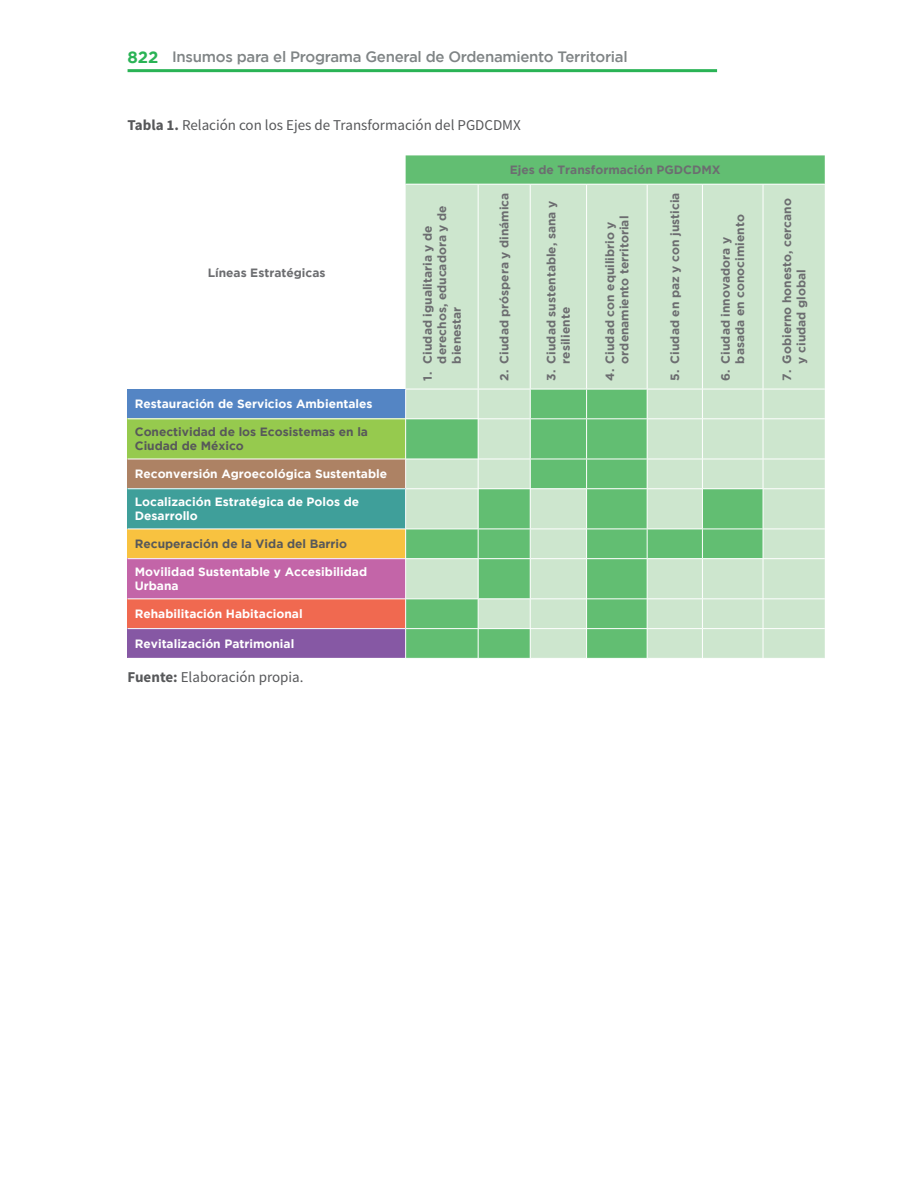
<style>
.page{position:relative;width:918px;height:1188px;background:#fff}
.page>*{position:absolute;margin:0;border:0;box-sizing:border-box;transform-origin:0 0}
.t1{font:15px "Source Sans Pro";color:#57585a}
.t2{font:500 15px "Gotham";letter-spacing:-.02em;color:#7f8485}
.t3{font:700 12px/14.4px "Gotham";color:#6c6d70}
.t4{font:700 12px/14.4px "Gotham";color:#fff}
.t5{font:700 12px/14.4px "Gotham";color:#57585a}
.s1{font-weight:700;font-size:16.5px;color:#2ab355}
.s2{font-weight:700}
</style>
<div class="page">
<hr style="left:128px;top:69px;width:589px;height:3px;background:#2ab355">
<svg style="left:406px;top:155px;width:419px;height:29px;background:#66bf75"></svg>
<svg style="left:703px;top:185px;width:122px;height:473px;background:#c5e3c8"></svg>
<div style="left:128px;top:389px;width:278px;height:30px;background:#5485c4"></div>
<div style="left:128px;top:419px;width:278px;height:40px;background:#96ca4e"></div>
<div style="left:128px;top:459px;width:278px;height:30px;background:#ad8264"></div>
<div style="left:128px;top:489px;width:278px;height:40px;background:#3f9f9a"></div>
<div style="left:128px;top:529px;width:278px;height:30px;background:#f8c240"></div>
<div style="left:128px;top:559px;width:278px;height:40px;background:#c365a8"></div>
<div style="left:128px;top:599px;width:278px;height:30px;background:#f06950"></div>
<div style="left:128px;top:629px;width:278px;height:29px;background:#8658a4"></div>
<hr style="left:128px;top:418px;width:278px;height:1px;background:#fff">
<hr style="left:763px;top:418px;width:62px;height:1px;background:#fff">
<hr style="left:128px;top:459px;width:278px;height:1px;background:#fff">
<hr style="left:763px;top:459px;width:62px;height:1px;background:#fff">
<hr style="left:128px;top:488px;width:278px;height:1px;background:#fff">
<hr style="left:763px;top:488px;width:62px;height:1px;background:#fff">
<hr style="left:128px;top:529px;width:278px;height:1px;background:#fff">
<hr style="left:763px;top:529px;width:62px;height:1px;background:#fff">
<hr style="left:128px;top:558px;width:278px;height:1px;background:#fff">
<hr style="left:763px;top:558px;width:62px;height:1px;background:#fff">
<hr style="left:128px;top:598px;width:278px;height:1px;background:#fff">
<hr style="left:763px;top:598px;width:62px;height:1px;background:#fff">
<hr style="left:128px;top:628px;width:277px;height:1px;background:#fff">
<hr style="left:763px;top:628px;width:62px;height:1px;background:#fff">
<hr style="left:763px;top:185px;width:1px;height:204px;background:#fff">
<hr style="left:763px;top:389px;width:62px;height:1px;background:#fff">
<hr style="left:702px;top:389px;width:61px;height:1px;background:#fff">
<svg style="left:763px;top:389px;width:1px;height:29px"></svg>
<hr style="left:702px;top:418px;width:61px;height:1px;background:#fff">
<hr style="left:763px;top:419px;width:1px;height:40px;background:#fff">
<hr style="left:702px;top:459px;width:61px;height:1px;background:#fff">
<svg style="left:763px;top:459px;width:1px;height:29px"></svg>
<hr style="left:763px;top:559px;width:1px;height:39px;background:#fff">
<hr style="left:702px;top:598px;width:61px;height:1px;background:#fff">
<hr style="left:702px;top:628px;width:61px;height:1px;background:#fff">
<svg style="left:763px;top:599px;width:1px;height:59px"></svg>
<hr style="left:702px;top:488px;width:61px;height:1px;background:#fff">
<hr style="left:763px;top:489px;width:1px;height:40px;background:#fff">
<hr style="left:702px;top:529px;width:61px;height:1px;background:#fff">
<svg style="left:405px;top:184px;width:298px;height:474px;background:#b1dcb6"></svg>
<svg style="left:763px;top:529px;width:1px;height:29px"></svg>
<hr style="left:702px;top:558px;width:61px;height:1px;background:#fff">
<p class="t2" style="left:128px;top:48px;width:502px"><span class="s1">822</span> Insumos para el Programa General de Ordenamiento Territorial</p>
<p class="t1" style="left:128px;top:116px;width:395px"><span class="s2">Tabla 1.</span> Relación con los Ejes de Transformación del PGDCDMX</p>
<p class="t3" style="left:208px;top:265px;width:119px">Líneas Estratégicas</p>
<p class="t4" style="left:135px;top:397px;width:239px">Restauración de Servicios Ambientales</p>
<p class="t5" style="left:135px;top:424px;width:235px">Conectividad de los Ecosistemas en la<br>Ciudad de México</p>
<p class="t4" style="left:135px;top:466px;width:254px">Reconversión Agroecológica Sustentable</p>
<p class="t4" style="left:135px;top:494px;width:226px">Localización Estratégica de Polos de<br>Desarrollo</p>
<p class="t5" style="left:135px;top:536px;width:214px">Recuperación de la Vida del Barrio</p>
<p class="t4" style="left:135px;top:564px;width:234px">Movilidad Sustentable y Accesibilidad<br>Urbana</p>
<p class="t4" style="left:135px;top:606px;width:169px">Rehabilitación Habitacional</p>
<p class="t4" style="left:135px;top:636px;width:161px">Revitalización Patrimonial</p>
<p class="t1" style="left:128px;top:668px;width:177px"><span class="s2">Fuente:</span> Elaboración propia.</p>
<p class="t3" style="left:420px;top:364px;width:160px;text-indent:-17px;rotate:-90deg">1. Ciudad igualitaria y de derechos, educadora y de bienestar</p>
<p class="t3" style="left:510px;top:162px;width:212px">Ejes de Transformación PGDCDMX</p>
<p class="t3" style="left:497px;top:381px;width:189px;rotate:-90deg">2. Ciudad próspera y dinámica</p>
<p class="t3" style="left:544px;top:364px;width:164px;text-indent:-17px;rotate:-90deg">3. Ciudad sustentable, sana y resiliente</p>
<p class="t3" style="left:602px;top:364px;width:149px;text-indent:-17px;rotate:-90deg">4. Ciudad con equilibrio y ordenamiento territorial</p>
<p class="t3" style="left:667px;top:381px;width:189px;rotate:-90deg">5. Ciudad en paz y con justicia</p>
<p class="t3" style="left:718px;top:364px;width:151px;text-indent:-17px;rotate:-90deg">6. Ciudad innovadora y basada en conocimiento</p>
<p class="t3" style="left:779px;top:364px;width:167px;text-indent:-17px;rotate:-90deg">7. Gobierno honesto, cercano y ciudad global</p>
</div>
